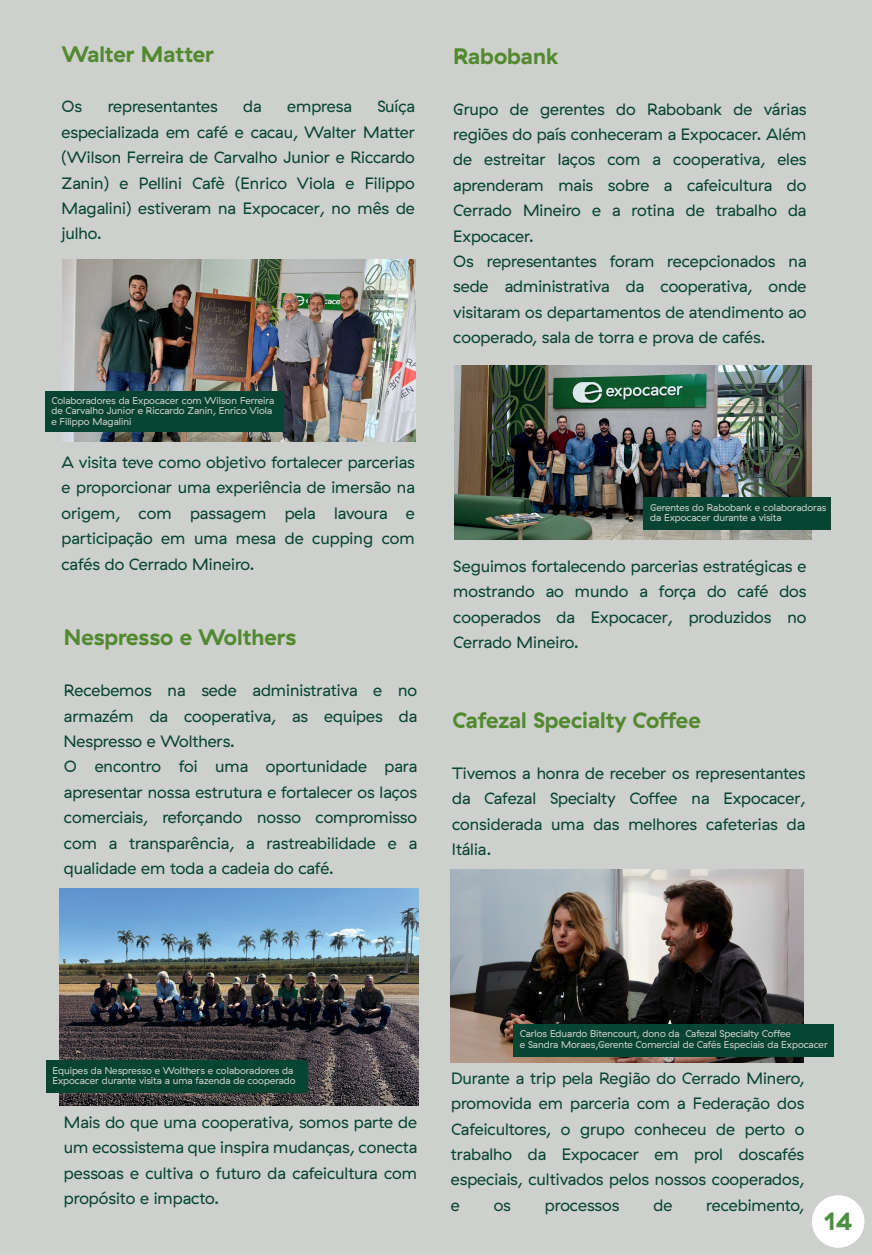
<style>
.page{position:relative;width:872px;height:1255px;background:#fff}
.page>*{position:absolute;margin:0;border:0;box-sizing:border-box;transform-origin:0 0}
.t1{font:700 24.9px "GT Haptik";color:#4b8f41}
.t2{font:700 22.35px "GT Haptik";color:#52892f}
.t3{font:16.5px/25.3px "GT Haptik";color:#074432;text-align:justify}
.t4{font:9.9px/10.5px "GT Haptik";color:#cdd0cd}
</style>
<div class="page">
<div style="left:0;top:0;width:872px;height:1254px;background:#cdd0cd"></div>
<img style="left:63px;top:260px;width:352px;height:181px">
<img style="left:60px;top:888px;width:358px;height:217px">
<img style="left:454px;top:365px;width:357px;height:174px">
<img style="left:451px;top:869px;width:352px;height:193px">
<div style="left:45px;top:390px;width:238px;height:41px;background:#074432"></div>
<div style="left:46px;top:1060px;width:261px;height:33px;background:#074432"></div>
<div style="left:643px;top:497px;width:188px;height:33px;background:#074432"></div>
<div style="left:513px;top:1023px;width:321px;height:33px;background:#074432"></div>
<div style="left:812px;top:1195px;width:52px;height:52px;background:#fff;border-radius:50%"></div>
<h2 class="t2" style="left:62px;top:40px;width:154px">Walter Matter</h2>
<p class="t3" style="left:62px;top:94px;width:22px">Os</p>
<p class="t3" style="left:108px;top:94px;width:111px">representantes</p>
<p class="t3" style="left:243px;top:94px;width:20px">da</p>
<p class="t3" style="left:287px;top:94px;width:66px">empresa</p>
<p class="t3" style="left:62px;top:94px;width:355px;text-indent:316px">Suíça especializada em café e cacau, Walter Matter (Wilson Ferreira de Carvalho Junior e Riccardo Zanin) e Pellini Cafè (Enrico Viola e Filippo Magalini) estiveram na Expocacer, no mês de julho.</p>
<p class="t4" style="left:51px;top:395px;width:224px">Colaboradores da Expocacer com Wilson Ferreira de Carvalho Junior e Riccardo Zanin, Enrico Viola e Filippo Magalini</p>
<p class="t3" style="left:62px;top:450px;width:355px">A visita teve como objetivo fortalecer parcerias e proporcionar uma experiência de imersão na origem, com passagem pela lavoura e participação em uma mesa de cupping com cafés do Cerrado Mineiro.</p>
<h2 class="t2" style="left:64px;top:623px;width:234px">Nespresso e Wolthers</h2>
<p class="t3" style="left:64px;top:678px;width:355px;text-align:left">Recebemos na sede administrativa e no armazém da cooperativa, as equipes da Nespresso e Wolthers.<br>O encontro foi uma oportunidade para apresentar nossa estrutura e fortalecer os laços comerciais, reforçando nosso compromisso com a transparência, a rastreabilidade e a qualidade em toda a cadeia do café.</p>
<h2 class="t2" style="left:453px;top:42px;width:107px">Rabobank</h2>
<p class="t3" style="left:453px;top:96px;width:355px;text-align:left">Grupo de gerentes do Rabobank de várias regiões do país conheceram a Expocacer. Além de estreitar laços com a cooperativa, eles aprenderam mais sobre a cafeicultura do Cerrado Mineiro e a rotina de trabalho da Expocacer.<br>Os representantes foram recepcionados na sede administrativa da cooperativa, onde visitaram os departamentos de atendimento ao cooperado, sala de torra e prova de cafés.</p>
<p class="t4" style="left:650px;top:502px;width:178px">Gerentes do Rabobank e colaboradoras da Expocacer durante a visita</p>
<p class="t3" style="left:453px;top:553px;width:355px">Seguimos fortalecendo parcerias estratégicas e mostrando ao mundo a força do café dos cooperados da Expocacer, produzidos no Cerrado Mineiro.</p>
<h2 class="t2" style="left:452px;top:706px;width:250px">Cafezal Specialty Coffee</h2>
<p class="t3" style="left:452px;top:760px;width:355px">Tivemos a honra de receber os representantes da Cafezal Specialty Coffee na Expocacer, considerada uma das melhores cafeterias da Itália.</p>
<p class="t4" style="left:52px;top:1065px;width:245px">Equipes da Nespresso e Wolthers e colaboradores da<br>Expocacer durante visita a uma fazenda de cooperado</p>
<p class="t3" style="left:64px;top:1109px;width:355px">Mais do que uma cooperativa, somos parte de um ecossistema que inspira mudanças, conecta pessoas e cultiva o futuro da cafeicultura com propósito e impacto.</p>
<p class="t4" style="left:520px;top:1028px;width:309px">Carlos Eduardo Bitencourt, dono da Cafezal Specialty Coffee<br>e Sandra Moraes,Gerente Comercial de Cafés Especiais da Expocacer</p>
<p class="t3" style="left:451px;top:1065px;width:355px">Durante a trip pela Região do Cerrado Minero, promovida em parceria com a Federação dos Cafeicultores, o grupo conheceu de perto o trabalho da Expocacer em prol doscafés especiais, cultivados pelos nossos cooperados, e</p>
<p class="t3" style="left:494px;top:1192px;width:19px">os</p>
<p class="t3" style="left:545px;top:1192px;width:76px">processos</p>
<p class="t3" style="left:653px;top:1192px;width:20px">de</p>
<p class="t3" style="left:706px;top:1192px;width:99px">recebimento,</p>
<h1 class="t1" style="left:823px;top:1205px;width:31px">14</h1>
</div>
